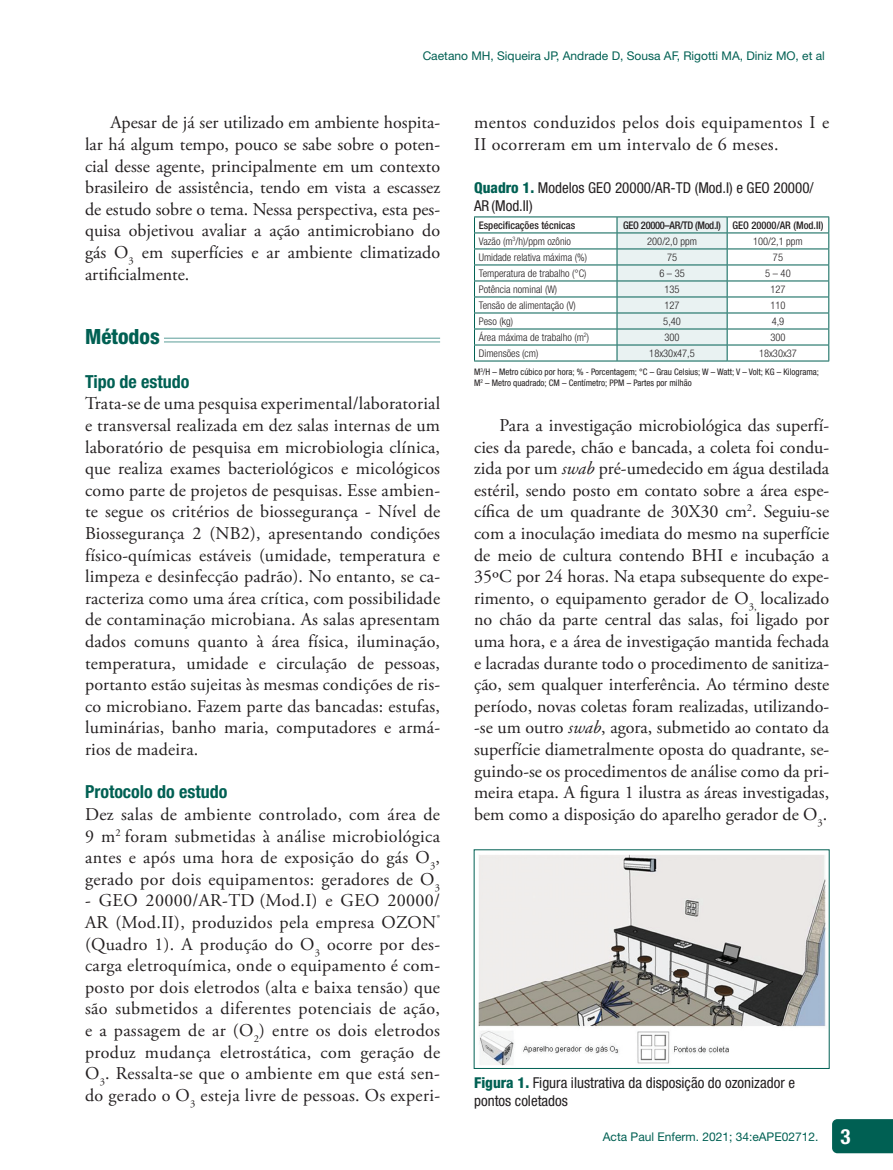
<style>
.page{position:relative;width:893px;height:1170px;background:#fff}
.page>*{position:absolute;margin:0;border:0;box-sizing:border-box;transform-origin:0 0}
.t1{font:800 condensed 21px "Helvetica Neue LT Std";color:#006053}
.t2{font:18px/21.6px "Adobe Garamond Pro";letter-spacing:.02em;color:#231f20;text-align:justify}
.t3{font:700 condensed 18px "Helvetica Neue LT Std";color:#006053}
.t4{font:condensed 15px/18px "Helvetica Neue LT Std";color:#231f20}
.t5{font:12px "Helvetica Neue LT Std";color:#006053}
.t6{font:300 condensed 10.5px "Helvetica Neue LT Std";color:#231f20}
.t7{font:500 condensed 10.5px "Helvetica Neue LT Std";color:#231f20}
.t8{font:condensed 9px/10.8px "Helvetica Neue LT Std";color:#231f20}
.s1{font-weight:800;color:#006053}
.s2{font-style:italic}
.s3{font-weight:700;font-stretch:condensed;font-size:21px;color:#fff}
</style>
<div class="page">
<div style="left:832px;top:1119px;width:61px;height:34px;background:#006053"></div>
<hr style="left:85px;top:338px;width:355px;height:1px;background:#5c9e99">
<hr style="left:85px;top:341px;width:355px;height:1px;background:#5c9e99">
<div style="left:85px;top:331px;width:79px;height:20px;background:#fff"></div>
<hr style="left:474px;top:216px;width:143px;height:1px;background:#006053">
<hr style="left:617px;top:216px;width:110px;height:1px;background:#006053">
<hr style="left:727px;top:216px;width:102px;height:1px;background:#006053">
<hr style="left:474px;top:232px;width:143px;height:1px;background:#006053">
<hr style="left:727px;top:232px;width:102px;height:1px;background:#006053">
<hr style="left:474px;top:248px;width:143px;height:1px;background:#006053">
<hr style="left:727px;top:248px;width:102px;height:1px;background:#006053">
<hr style="left:474px;top:264px;width:143px;height:1px;background:#006053">
<hr style="left:727px;top:264px;width:102px;height:1px;background:#006053">
<hr style="left:474px;top:280px;width:143px;height:1px;background:#006053">
<hr style="left:727px;top:280px;width:102px;height:1px;background:#006053">
<hr style="left:474px;top:296px;width:143px;height:1px;background:#006053">
<hr style="left:727px;top:296px;width:102px;height:1px;background:#006053">
<hr style="left:474px;top:312px;width:143px;height:1px;background:#006053">
<hr style="left:727px;top:312px;width:102px;height:1px;background:#006053">
<hr style="left:474px;top:328px;width:143px;height:1px;background:#006053">
<hr style="left:727px;top:328px;width:102px;height:1px;background:#006053">
<hr style="left:474px;top:344px;width:143px;height:1px;background:#006053">
<svg style="left:474px;top:217px;width:1px;height:143px"></svg>
<hr style="left:727px;top:344px;width:102px;height:1px;background:#006053">
<svg style="left:617px;top:217px;width:111px;height:143px;background:#d8e7e6"></svg>
<svg style="left:828px;top:217px;width:1px;height:143px"></svg>
<hr style="left:474px;top:360px;width:143px;height:1px;background:#006053">
<hr style="left:617px;top:360px;width:110px;height:1px;background:#006053">
<hr style="left:727px;top:360px;width:102px;height:1px;background:#006053">
<img style="left:478px;top:854px;width:348px;height:212px">
<p class="t5" style="left:423px;top:48px;width:404px">Caetano MH, Siqueira JP, Andrade D, Sousa AF, Rigotti MA, Diniz MO, et al</p>
<p class="t2" style="left:85px;top:112px;width:357px;text-indent:26px">Apesar de já ser utilizado em ambiente hospita&shy;lar há algum tempo, pouco se sabe sobre o poten&shy;cial desse agente, principalmente em um contexto brasileiro de assistência, tendo em vista a escassez de estudo sobre o tema. Nessa perspectiva, esta pes&shy;quisa objetivou avaliar a ação antimicrobiano do gás O<sub>3</sub> em superfícies e ar ambiente climatizado artificialmente.</p>
<p class="t1" style="left:85px;top:324px;width:76px">Métodos</p>
<p class="t3" style="left:85px;top:370px;width:106px">Tipo de estudo</p>
<p class="t2" style="left:85px;top:393px;width:357px">Trata-se de uma pesquisa experimental/laboratorial e transversal realizada em dez salas internas de um laboratório de pesquisa em microbiologia clínica, que realiza exames bacteriológicos e micológicos como parte de projetos de pesquisas. Esse ambien&shy;te segue os critérios de biossegurança - Nível de Biossegurança 2 (NB2), apresentando condições físico-químicas estáveis (umidade, temperatura e limpeza e desinfecção padrão). No entanto, se ca&shy;racteriza como uma área crítica, com possibilidade de contaminação microbiana. As salas apresentam dados comuns quanto à área física, iluminação, temperatura, umidade e circulação de pessoas, portanto estão sujeitas às mesmas condições de ris&shy;co microbiano. Fazem parte das bancadas: estufas, luminárias, banho maria, computadores e armá&shy;rios de madeira.</p>
<p class="t3" style="left:85px;top:781px;width:144px">Protocolo do estudo</p>
<p class="t2" style="left:85px;top:804px;width:357px">Dez salas de ambiente controlado, com área de 9 m<sup>2</sup> foram submetidas à análise microbiológica antes e após uma hora de exposição do gás O<sub>3</sub>, gerado por dois equipamentos: geradores de O<sub>3</sub></p>
<p class="t2" style="left:85px;top:890px;width:357px">- GEO 20000/AR-TD (Mod.I) e GEO 20000/ AR (Mod.II), produzidos pela empresa OZON<sup>® </sup>(Quadro 1). A produção do O<sub>3</sub> ocorre por des&shy;carga eletroquímica, onde o equipamento é com&shy;posto por dois eletrodos (alta e baixa tensão) que são submetidos a diferentes potenciais de ação, e a passagem de ar (O<sub>2</sub>) entre os dois eletrodos produz mudança eletrostática, com geração de O<sub>3</sub>. Ressalta-se que o ambiente em que está sen&shy;do gerado o O<sub>3</sub> esteja livre de pessoas. Os experi-</p>
<p class="t2" style="left:474px;top:112px;width:357px">mentos conduzidos pelos dois equipamentos I e<br>II ocorreram em um intervalo de 6 meses.</p>
<p class="t4" style="left:474px;top:178px;width:341px"><span class="s1">Quadro 1.</span> Modelos GEO 20000/AR-TD (Mod.I) e GEO 20000/<br>AR (Mod.II)</p>
<p class="t7" style="left:479px;top:219px;width:98px">Especificações técnicas</p>
<p class="t7" style="left:623px;top:219px;width:202px">GEO 20000–AR/TD (Mod.I) GEO 20000/AR (Mod.II)</p>
<p class="t6" style="left:479px;top:235px;width:94px">Vazão (m<sup>3</sup>/h)/ppm ozônio</p>
<p class="t6" style="left:647px;top:235px;width:51px">200/2,0 ppm</p>
<p class="t6" style="left:753px;top:235px;width:51px">100/2,1 ppm</p>
<p class="t6" style="left:479px;top:251px;width:110px">Umidade relativa máxima (%)</p>
<p class="t6" style="left:667px;top:251px;width:12px">75</p>
<p class="t6" style="left:773px;top:251px;width:12px">75</p>
<p class="t6" style="left:479px;top:267px;width:109px">Temperatura de trabalho (°C)</p>
<p class="t6" style="left:659px;top:267px;width:27px">6 – 35</p>
<p class="t6" style="left:765px;top:267px;width:27px">5 – 40</p>
<p class="t6" style="left:479px;top:283px;width:80px">Potência nomin al (W)</p>
<p class="t6" style="left:664px;top:283px;width:17px">135</p>
<p class="t6" style="left:770px;top:283px;width:17px">127</p>
<p class="t6" style="left:479px;top:299px;width:99px">Tensão de alimentação (V)</p>
<p class="t6" style="left:665px;top:299px;width:17px">127</p>
<p class="t6" style="left:770px;top:299px;width:17px">110</p>
<p class="t6" style="left:479px;top:315px;width:36px">Peso (kg)</p>
<p class="t6" style="left:663px;top:315px;width:19px">5,40</p>
<p class="t6" style="left:772px;top:315px;width:14px">4,9</p>
<p class="t6" style="left:479px;top:331px;width:112px">Área máxima de trabalho (m<sup>2</sup>)</p>
<p class="t6" style="left:664px;top:331px;width:17px">300</p>
<p class="t6" style="left:770px;top:331px;width:17px">300</p>
<p class="t6" style="left:479px;top:347px;width:61px">Dimensões (cm)</p>
<p class="t6" style="left:649px;top:347px;width:47px">18x30x47,5</p>
<p class="t6" style="left:759px;top:347px;width:40px">18x30x37</p>
<p class="t8" style="left:474px;top:366px;width:346px">M<sup>3</sup>/H – Metro cúbico por hora; % - Porcentagem; °C – Grau Celsius; W – Watt; V – Volt; KG – Kilograma;<br>M<sup>2</sup> – Metro quadrado; CM – Centímetro; PPM – Partes por milhão</p>
<p class="t2" style="left:474px;top:415px;width:357px;text-indent:26px">Para a investigação microbiológica das superfí&shy;cies da parede, chão e bancada, a coleta foi condu&shy;zida por um <span class="s2">swab</span> pré-umedecido em água destilada estéril, sendo posto em contato sobre a área espe&shy;cífica de um quadrante de 30X30 cm<sup>2</sup>. Seguiu-se com a inoculação imediata do mesmo na superfície de meio de cultura contendo BHI e incubação a 35ºC por 24 horas. Na etapa subsequente do expe&shy;rimento, o equipamento gerador de O<sub>3,</sub> localizado no chão da parte central das salas, foi ligado por uma hora, e a área de investigação mantida fechada e lacradas durante todo o procedimento de sanitiza&shy;ção, sem qualquer interferência. Ao término deste período, novas coletas foram realizadas, utilizando--se um outro <span class="s2">swab</span>, agora, submetido ao contato da superfície diametralmente oposta do quadrante, se&shy;guindo-se os procedimentos de análise como da pri&shy;meira etapa. A figura 1 ilustra as áreas investigadas, bem como a disposição do aparelho gerador de O<sub>3</sub>.</p>
<p class="t4" style="left:474px;top:1073px;width:322px"><span class="s1">Figura 1.</span> Figura ilustrativa da disposição do ozonizador e pontos coletados</p>
<p class="t5" style="left:603px;top:1129px;width:249px">Acta Paul Enferm. 2021; 34:eAPE02712. <span class="s3">3</span></p>
</div>
